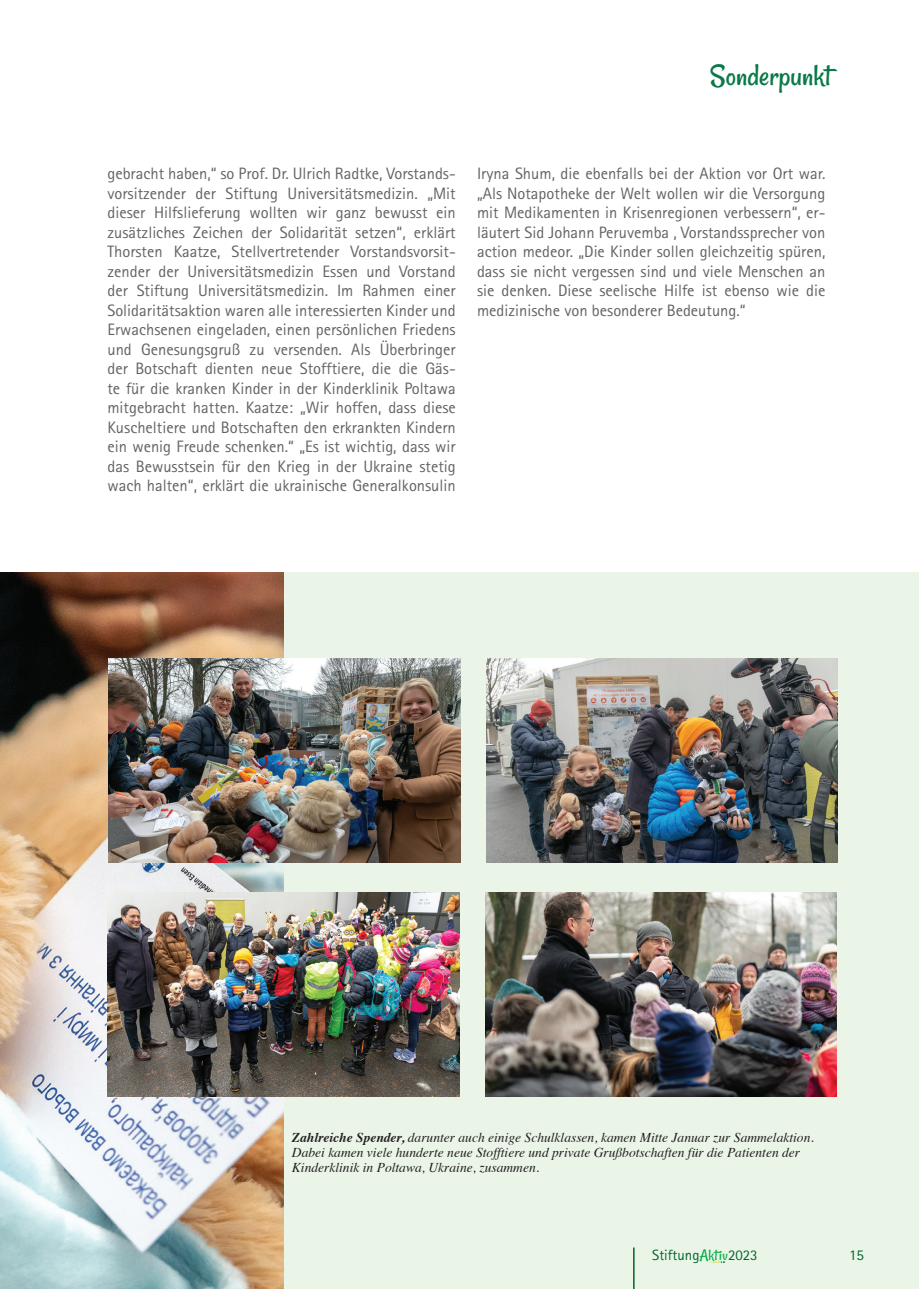
<style>
.page{position:relative;width:919px;height:1289px;background:#fff}
.page>*{position:absolute;margin:0;border:0;box-sizing:border-box;transform-origin:0 0}
.t1{font:31.5px "Rancho";color:#087947}
.t2{font:16.5px/19.5px "AT Rotis Sans Serif";color:#636366;text-align:justify}
.t3{font:15px "AT Rotis Sans Serif";color:#00652e}
.t4{font:14.85px "AT Rotis Sans Serif";color:#00652e}
.t5{font:italic 13.5px/15px "Times";color:#231f20}
.s1{font-weight:700}
.s2{font-family:"Rancho";font-size:16.2px;color:#0cae4c}
</style>
<div class="page">
<img style="left:0;top:572px;width:284px;height:716px">
<div style="left:284px;top:572px;width:634px;height:716px;background:#eaf5e8"></div>
<img style="left:108px;top:892px;width:351px;height:204px">
<img style="left:108px;top:658px;width:352px;height:204px">
<img style="left:485px;top:892px;width:351px;height:204px">
<img style="left:486px;top:658px;width:351px;height:204px">
<svg style="left:709px;top:1261px;width:15px;height:1px"></svg>
<hr style="left:633px;top:1247px;width:1px;height:41px;background:#00652e">
<h1 class="t1" style="left:709px;top:56px;width:123px">Sonderpunkt</h1>
<p class="t2" style="left:107px;top:164px;width:350px">gebracht haben,“ so Prof. Dr. Ulrich Radtke, Vorstands&shy;vorsitzender der Stiftung Universitätsmedizin. „Mit dieser Hilfslieferung wollten wir ganz bewusst ein zusätzliches Zeichen der Solidarität setzen“, erklärt Thorsten Kaatze, Stellvertretender Vorstandsvorsit&shy;zender der Universitätsmedizin Essen und Vorstand der Stiftung Universitätsmedizin. Im Rahmen einer Solidaritätsaktion waren alle interessierten Kinder und Erwachsenen eingeladen, einen persönlichen Friedens und Genesungsgruß zu versenden. Als Überbringer der Botschaft dienten neue Stofftiere, die die Gäs&shy;te für die kranken Kinder in der Kinderklinik Poltawa mitgebracht hatten. Kaatze: „Wir hoffen, dass diese Kuscheltiere und Botschaften den erkrankten Kindern ein wenig Freude schenken.“ „Es ist wichtig, dass wir das Bewusstsein für den Krieg in der Ukraine stetig wach halten“, erklärt die ukrainische Generalkonsulin</p>
<p class="t2" style="left:477px;top:164px;width:350px">Iryna Shum, die ebenfalls bei der Aktion vor Ort war. „Als Notapotheke der Welt wollen wir die Versorgung mit Medikamenten in Krisenregionen verbessern“, er&shy;läutert Sid Johann Peruvemba , Vorstandssprecher von action medeor. „Die Kinder sollen gleichzeitig spüren, dass sie nicht vergessen sind und viele Menschen an sie denken. Diese seelische Hilfe ist ebenso wie die medizinische von besonderer Bedeutung.“</p>
<p class="t5" style="left:292px;top:1129px;width:523px"><span class="s1">Zahlreiche Spender,</span> darunter auch einige Schulklassen, kamen Mitte Januar zur Sammelaktion.<br>Dabei kamen viele hunderte neue Stofftiere und private Grußbotschaften für die Patienten der<br>Kinderklinik in Poltawa, Ukraine, zusammen.</p>
<p class="t4" style="left:652px;top:1245px;width:107px">Stiftung<span class="s2">Aktiv</span>2023</p>
<p class="t3" style="left:849px;top:1245px;width:16px">15</p>
</div>
